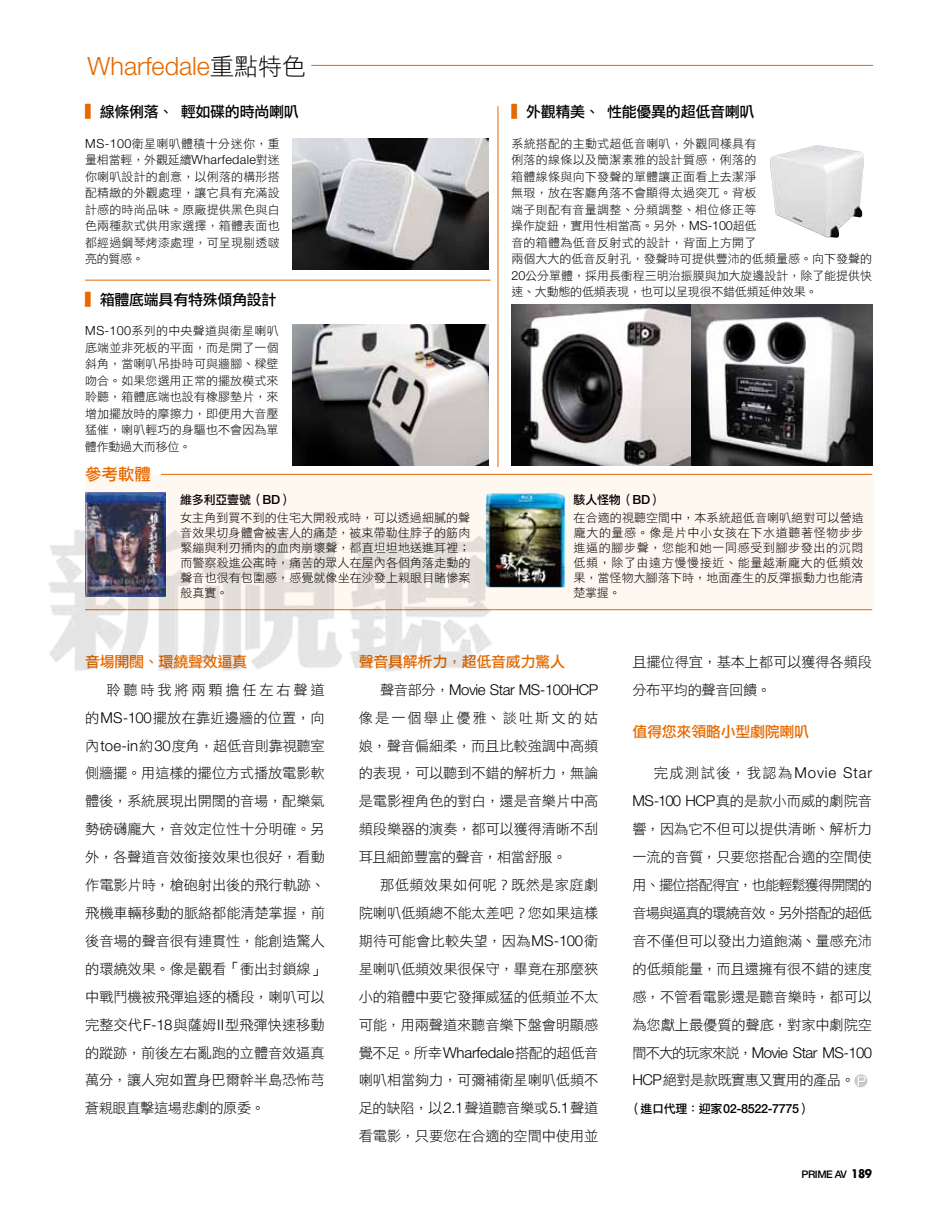
<style>
.page{position:relative;width:936px;height:1212px;background:#fff}
.page>*{position:absolute;margin:0;border:0;box-sizing:border-box;transform-origin:0 0}
.t1{font:300 25.2px "Helvetica Neue";color:#e66900}
.t2{font:16.5px "DF Li Hei Std W5";color:#e66900}
.t3{font:300 15px "Helvetica Neue";letter-spacing:-.03em;color:#000}
.t4{font:15px "DF Li Hei Std W5";letter-spacing:-.02em;color:#000}
.t5{font:15px "DF Li Hei Std W5";letter-spacing:-.02em;color:#e66900}
.t6{font:14.25px/27.9px "DF Li Hei Std W3";letter-spacing:-.01em;color:#000;text-align:justify}
.t7{font:14.25px "DF Li Hei Std W3";letter-spacing:-.04em;color:#000}
.t8{font:500 12.6px "Helvetica Neue";letter-spacing:-.03em;color:#000}
.t9{font:12px/16.5px "DF Li Hei Std W3";letter-spacing:.01em;color:#000;text-align:justify}
.t10{font:12px "DF Li Hei Std W5";letter-spacing:-.02em;color:#000}
.t11{font:500 10.5px "Helvetica Neue";letter-spacing:-.05em;color:#000}
.s1{font-family:"DF Li Hei Std W3";font-weight:400;font-size:24px;color:#000}
.s2{font-family:"Hira Kaku Pro W6";color:#e66900}
.s3{font-family:"Helvetica Neue";font-weight:300;font-size:12.6px}
.s4{font-family:"Helvetica Neue";font-weight:500;font-size:12.6px}
.s5{font-family:"Helvetica Neue";font-weight:300;font-size:15px}
.s6{font-family:"DF Li Hei Std W3";font-weight:400;font-size:14.25px}
.s7{font-family:"DF Li Hei Std W5";font-weight:400;font-size:12px}
.s8{font-family:"Futura";font-weight:700;font-size:11.55px}
</style>
<div class="page">
<div style="left:85px;top:475px;width:788px;height:134px;background:#fef8f1"></div>
<svg style="left:854px;top:1074px;width:13px;height:13px"></svg>
<svg style="left:857px;top:1076px;width:9px;height:10px"></svg>
<hr style="left:85px;top:609px;width:787px;height:1px;background:#e66900">
<hr style="left:161px;top:474px;width:711px;height:1px;background:#e66900">
<hr style="left:85px;top:280px;width:405px;height:1px;background:#e66900">
<hr style="left:497px;top:106px;width:1px;height:361px;background:#e66900">
<img style="left:484px;top:493px;width:81px;height:94px">
<img style="left:85px;top:493px;width:81px;height:16px">
<hr style="left:311px;top:65px;width:562px;height:1px;background:#e66900">
<img style="left:292px;top:324px;width:196px;height:141px">
<img style="left:292px;top:138px;width:196px;height:131px">
<img style="left:770px;top:145px;width:94px;height:93px">
<img style="left:511px;top:305px;width:361px;height:160px">
<img style="left:49px;top:509px;width:443px;height:163px">
<h1 class="t1" style="left:88px;top:50px;width:220px">Wharfedale<span class="s1">重點特色</span></h1>
<p class="t4" style="left:85px;top:104px;width:215px"><span class="s2">▍</span>線條俐落、輕如碟的時尚喇叭</p>
<p class="t9" style="left:85px;top:135px;width:196px"><span class="s3">MS-100</span>衛星喇叭體積十分迷你，重量相當輕，外觀延續<span class="s3">Wharfedale</span>對迷你喇叭設計的創意，以俐落的構形搭配精緻的外觀處理，讓它具有充滿設計感的時尚品味。原廠提供黑色與白色兩種款式供用家選擇，箱體表面也都經過鋼琴烤漆處理，可呈現剔透啵亮的質感。</p>
<p class="t4" style="left:85px;top:292px;width:193px"><span class="s2">▍</span>箱體底端具有特殊傾角設計</p>
<p class="t9" style="left:85px;top:323px;width:195px"><span class="s3">MS-100</span>系列的中央聲道與衛星喇叭底端並非死板的平面，而是開了一個斜角，當喇叭吊掛時可與牆腳、樑壁吻合。如果您選用正常的擺放模式來聆聽，箱體底端也設有橡膠墊片，來增加擺放時的摩擦力，即便用大音壓猛催，喇叭輕巧的身驅也不會因為單體作動過大而移位。</p>
<p class="t2" style="left:85px;top:465px;width:67px">參考軟體</p>
<p class="t10" style="left:180px;top:493px;width:113px">維多利亞壹號（<span class="s4">BD</span>）</p>
<p class="t9" style="left:180px;top:510px;width:292px;line-height:15px">女主角到買不到的住宅大開殺戒時，可以透過細膩的聲音效果切身體會被害人的痛楚，被束帶勒住脖子的筋肉緊繃與利刃捅肉的血肉崩壞聲，都直坦坦地送進耳裡；而警察殺進公寓時，痛苦的眾人在屋內各個角落走動的聲音也很有包圍感，感覺就像坐在沙發上親眼目睹慘案般真實。</p>
<p class="t4" style="left:511px;top:104px;width:244px"><span class="s2">▍</span>外觀精美、性能優異的超低音喇叭</p>
<p class="t9" style="left:511px;top:135px;width:362px;text-align:left">系統搭配的主動式超低音喇叭，外觀同樣具有<br>俐落的線條以及簡潔素雅的設計質感，俐落的<br>箱體線條與向下發聲的單體讓正面看上去潔淨<br>無瑕，放在客廳角落不會顯得太過突兀。背板<br>端子則配有音量調整、分頻調整、相位修正等<br>操作旋鈕，實用性相當高。另外，<span class="s3">MS-100</span>超低<br>音的箱體為低音反射式的設計，背面上方開了<br>兩個大大的低音反射孔，發聲時可提供豐沛的低頻量感。向下發聲的<br><span class="s3">20</span>公分單體，採用長衝程三明治振膜與加大旋邊設計，除了能提供快速、大動態的低頻表現，也可以呈現很不錯低頻延伸效果。</p>
<p class="t10" style="left:573px;top:493px;width:90px">駭人怪物（<span class="s4">BD</span>）</p>
<p class="t9" style="left:573px;top:510px;width:292px;line-height:15px">在合適的視聽空間中，本系統超低音喇叭絕對可以營造龐大的量感。像是片中小女孩在下水道聽著怪物步步進逼的腳步聲，您能和她一同感受到腳步發出的沉悶低頻，除了由遠方慢慢接近、能量越漸龐大的低頻效果，當怪物大腳落下時，地面產生的反彈振動力也能清楚掌握。</p>
<p class="t5" style="left:85px;top:653px;width:163px">音場開闊、環繞聲效逼真</p>
<p class="t6" style="left:85px;top:675px;width:241px;text-indent:21px">聆聽時我將兩顆擔任左右聲道的<span class="s5">MS-100</span>擺放在靠近邊牆的位置，向內<span class="s5">toe-in</span>約<span class="s5">30</span>度角，超低音則靠視聽室側牆擺。用這樣的擺位方式播放電影軟體後，系統展現出開闊的音場，配樂氣勢磅礡龐大，音效定位性十分明確。另外，各聲道音效銜接效果也很好，看動作電影片時，槍砲射出後的飛行軌跡、飛機車輛移動的脈絡都能清楚掌握，前後音場的聲音很有連貫性，能創造驚人的環繞效果。像是觀看「衝出封鎖線」中戰鬥機被飛彈追逐的橋段，喇叭可以完整交代<span class="s5">F-18</span>與薩姆<span class="s5">II</span>型飛彈快速移動的蹤跡，前後左右亂跑的立體音效逼真萬分，讓人宛如置身巴爾幹半島恐怖芎蒼親眼直擊這場悲劇的原委。</p>
<p class="t5" style="left:359px;top:653px;width:208px">聲音具解析力，超低音威力驚人</p>
<p class="t3" style="left:380px;top:680px;width:220px"><span class="s6">聲音部分，</span>Movie Star MS-100HCP</p>
<p class="t6" style="left:358px;top:703px;width:241px">像是一個舉止優雅、談吐斯文的姑娘，聲音偏細柔，而且比較強調中高頻的表現，可以聽到不錯的解析力，無論是電影裡角色的對白，還是音樂片中高頻段樂器的演奏，都可以獲得清晰不刮耳且細節豐富的聲音，相當舒服。</p>
<p class="t6" style="left:358px;top:871px;width:241px;text-indent:21px">那低頻效果如何呢？既然是家庭劇院喇叭低頻總不能太差吧？您如果這樣期待可能會比較失望，因為<span class="s5">MS-100</span>衛星喇叭低頻效果很保守，畢竟在那麼狹小的箱體中要它發揮威猛的低頻並不太可能，用兩聲道來聽音樂下盤會明顯感覺不足。所幸<span class="s5">Wharfedale</span>搭配的超低音喇叭相當夠力，可彌補衛星喇叭低頻不足的缺陷，以<span class="s5">2.1</span>聲道聽音樂或<span class="s5">5.1</span>聲道看電影，只要您在合適的空間中使用並</p>
<p class="t6" style="left:632px;top:647px;width:241px">且擺位得宜，基本上都可以獲得各頻段分布平均的聲音回饋。</p>
<p class="t5" style="left:632px;top:723px;width:178px">值得您來領略小型劇院喇叭</p>
<p class="t6" style="left:632px;top:759px;width:241px;text-indent:21px">完成測試後，我認為<span class="s5">Movie Star MS-100 HCP</span>真的是款小而威的劇院音響，因為它不但可以提供清晰、解析力一流的音質，只要您搭配合適的空間使用、擺位搭配得宜，也能輕鬆獲得開闊的音場與逼真的環繞音效。另外搭配的超低音不僅但可以發出力道飽滿、量感充沛的低頻能量，而且還擁有很不錯的速度感，不管看電影還是聽音樂時，都可以為您獻上最優質的聲底，對家中劇院空</p>
<p class="t3" style="left:632px;top:1043px;width:241px"><span class="s6">間不大的玩家來說，</span>Movie Star MS-100</p>
<p class="t7" style="left:632px;top:1072px;width:224px"><span class="s5">HCP</span>絕對是款既實惠又實用的產品。</p>
<p class="t8" style="left:629px;top:1101px;width:183px"><span class="s7">（進口代理：迎家</span>02-8522-7775<span class="s7">）</span></p>
<p class="t11" style="left:801px;top:1168px;width:72px">PRIME AV <span class="s8">189</span></p>
</div>
